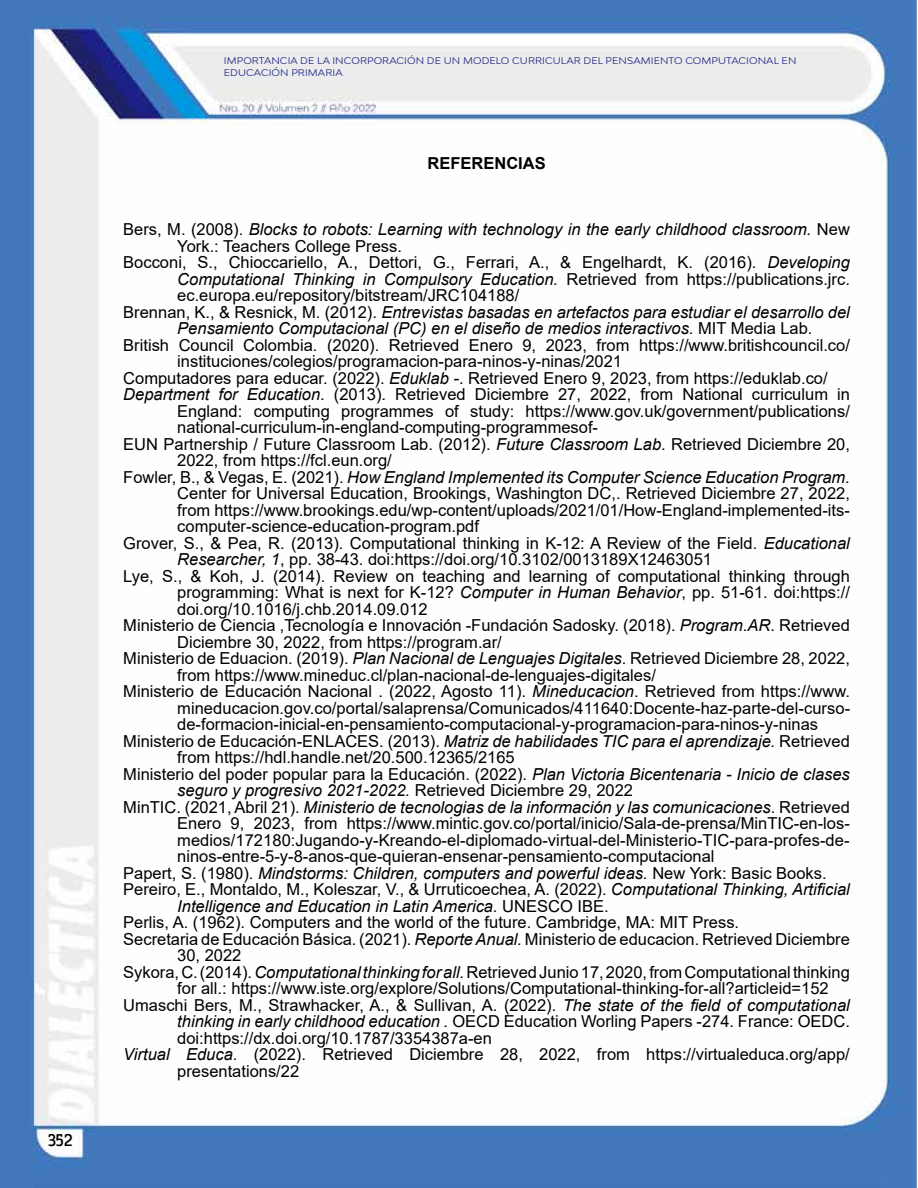
<style>
.page{position:relative;width:918px;height:1188px;background:#fff}
.page>*{position:absolute;margin:0;border:0;box-sizing:border-box;transform-origin:0 0}
.t1{font:18px "Breakers Slab";color:#000}
.t2{font:16.5px "Arial";color:#000}
.t3{font:italic 16.5px "Arial";color:#000}
.t4{font:700 16.5px "Arial";color:#000}
.t5{font:expanded 9px/12px "Bw Modelica";letter-spacing:.01em;color:#1c2285}
.s1{font-style:normal}
.s2{font-style:italic}
</style>
<div class="page">
<img style="left:0;top:0;width:917px;height:1188px">
<p class="t1" style="left:48px;top:1130px;width:26px">352</p>
<p class="t5" style="left:224px;top:55px;width:574px">IMPORTANCIA DE LA INCORPORACIÓN DE UN MODELO CURRICULAR DEL PENSAMIENTO COMPUTACIONAL EN<br>EDUCACIÓN PRIMARIA</p>
<p class="t4" style="left:428px;top:152px;width:120px">REFERENCIAS</p>
<p class="t3" style="left:123px;top:219px;width:728px"><span class="s1">Bers, M. (2008).</span> Blocks to robots: Learning with technology in the early childhood classroom. <span class="s1">New</span></p>
<p class="t2" style="left:177px;top:235px;width:226px">York.: Teachers College Press.</p>
<p class="t2" style="left:123px;top:251px;width:728px">Bocconi, S., Chioccariello, A., Dettori, G., Ferrari, A., &amp; Engelhardt, K. (2016). <span class="s2">Developing</span></p>
<p class="t3" style="left:177px;top:268px;width:674px">Computational Thinking in Compulsory Education. <span class="s1">Retrieved from https://publications.jrc.</span></p>
<p class="t2" style="left:177px;top:284px;width:344px">ec.europa.eu/repository/bitstream/JRC104188/</p>
<p class="t3" style="left:123px;top:301px;width:728px"><span class="s1">Brennan, K., &amp; Resnick, M. (2012).</span> Entrevistas basadas en artefactos para estudiar el desarrollo del</p>
<p class="t3" style="left:177px;top:318px;width:637px">Pensamiento Computacional (PC) en el diseño de medios interactivos. <span class="s1">MIT Media Lab.</span></p>
<p class="t2" style="left:123px;top:334px;width:728px">British Council Colombia. (2020). Retrieved Enero 9, 2023, from https://www.britishcouncil.co/</p>
<p class="t2" style="left:177px;top:350px;width:446px">instituciones/colegios/programacion-para-ninos-y-ninas/2021</p>
<p class="t2" style="left:123px;top:367px;width:706px">Computadores para educar. (2022). <span class="s2">Eduklab -</span>. Retrieved Enero 9, 2023, from https://eduklab.co/</p>
<p class="t2" style="left:123px;top:383px;width:728px"><span class="s2">Department for Education</span>. (2013). Retrieved Diciembre 27, 2022, from National curriculum in</p>
<p class="t2" style="left:177px;top:400px;width:674px">England: computing programmes of study: https://www.gov.uk/government/publications/</p>
<p class="t2" style="left:177px;top:416px;width:422px">national-curriculum-in-england-computing-programmesof-</p>
<p class="t2" style="left:123px;top:433px;width:728px">EUN Partnership / Future Classroom Lab. (2012). <span class="s2">Future Classroom Lab</span>. Retrieved Diciembre 20,</p>
<p class="t2" style="left:177px;top:449px;width:216px">2022, from https://fcl.eun.org/</p>
<p class="t3" style="left:123px;top:466px;width:728px"><span class="s1">Fowler, B., &amp; Vegas, E. (2021).</span> How England Implemented its Computer Science Education Program.</p>
<p class="t2" style="left:177px;top:482px;width:674px">Center for Universal Education, Brookings, Washington DC,. Retrieved Diciembre 27, 2022,</p>
<p class="t2" style="left:177px;top:499px;width:674px">from https://www.brookings.edu/wp-content/uploads/2021/01/How-England-implemented-its-</p>
<p class="t2" style="left:177px;top:515px;width:303px">computer-science-education-program.pdf</p>
<p class="t2" style="left:123px;top:532px;width:728px">Grover, S., &amp; Pea, R. (2013). Computational thinking in K-12: A Review of the Field. <span class="s2">Educational</span></p>
<p class="t2" style="left:177px;top:548px;width:536px"><span class="s2">Researcher, 1</span>, pp. 38-43. doi:https://doi.org/10.3102/0013189X12463051</p>
<p class="t2" style="left:123px;top:565px;width:728px">Lye, S., &amp; Koh, J. (2014). Review on teaching and learning of computational thinking through</p>
<p class="t2" style="left:177px;top:581px;width:674px">programming: What is next for K-12? <span class="s2">Computer in Human Behavior</span>, pp. 51-61. doi:https://</p>
<p class="t2" style="left:177px;top:598px;width:252px">doi.org/10.1016/j.chb.2014.09.012</p>
<p class="t2" style="left:123px;top:614px;width:728px">Ministerio de Ciencia ,Tecnología e Innovación -Fundación Sadosky. (2018). <span class="s2">Program.AR</span>. Retrieved</p>
<p class="t2" style="left:177px;top:631px;width:326px">Diciembre 30, 2022, from https://program.ar/</p>
<p class="t2" style="left:123px;top:647px;width:728px">Ministerio de Eduacion. (2019). <span class="s2">Plan Nacional de Lenguajes Digitales</span>. Retrieved Diciembre 28, 2022,</p>
<p class="t2" style="left:177px;top:664px;width:480px">from https://www.mineduc.cl/plan-nacional-de-lenguajes-digitales/</p>
<p class="t2" style="left:123px;top:680px;width:728px">Ministerio de Educación Nacional . (2022, Agosto 11). <span class="s2">Mineducacion</span>. Retrieved from https://www.</p>
<p class="t2" style="left:177px;top:697px;width:674px">mineducacion.gov.co/portal/salaprensa/Comunicados/411640:Docente-haz-parte-del-curso-</p>
<p class="t2" style="left:177px;top:713px;width:642px">de-formacion-inicial-en-pensamiento-computacional-y-programacion-para-ninos-y-ninas</p>
<p class="t2" style="left:123px;top:730px;width:728px">Ministerio de Educación-ENLACES. (2013). <span class="s2">Matriz de habilidades TIC para el aprendizaje.</span> Retrieved</p>
<p class="t2" style="left:177px;top:746px;width:339px">from https://hdl.handle.net/20.500.12365/2165</p>
<p class="t2" style="left:123px;top:763px;width:728px">Ministerio del poder popular para la Educación. (2022). <span class="s2">Plan Victoria Bicentenaria - Inicio de clases</span></p>
<p class="t3" style="left:177px;top:780px;width:457px">seguro y progresivo 2021-2022. <span class="s1">Retrieved Diciembre 29, 2022</span></p>
<p class="t3" style="left:123px;top:796px;width:728px"><span class="s1">MinTIC. (2021, Abril 21).</span> Ministerio de tecnologias de la información y las comunicaciones<span class="s1">. Retrieved</span></p>
<p class="t2" style="left:177px;top:812px;width:674px">Enero 9, 2023, from https://www.mintic.gov.co/portal/inicio/Sala-de-prensa/MinTIC-en-los-</p>
<p class="t2" style="left:177px;top:829px;width:674px">medios/172180:Jugando-y-Kreando-el-diplomado-virtual-del-Ministerio-TIC-para-profes-de-</p>
<p class="t2" style="left:177px;top:845px;width:539px">ninos-entre-5-y-8-anos-que-quieran-ensenar-pensamiento-computacional</p>
<p class="t3" style="left:123px;top:862px;width:705px"><span class="s1">Papert, S. (1980).</span> Mindstorms: Children, computers and powerful ideas. <span class="s1">New York: Basic Books.</span></p>
<p class="t2" style="left:123px;top:878px;width:728px">Pereiro, E., Montaldo, M., Koleszar, V., &amp; Urruticoechea, A. (2022). <span class="s2">Computational Thinking, Artificial</span></p>
<p class="t3" style="left:177px;top:895px;width:433px">Intelligence and Education in Latin America. <span class="s1">UNESCO IBE.</span></p>
<p class="t2" style="left:123px;top:911px;width:617px">Perlis, A. (1962). Computers and the world of the future. Cambridge, MA: MIT Press.</p>
<p class="t2" style="left:123px;top:928px;width:728px">Secretaria de Educación Básica. (2021). <span class="s2">Reporte Anual.</span> Ministerio de educacion. Retrieved Diciembre</p>
<p class="t2" style="left:177px;top:944px;width:66px">30, 2022</p>
<p class="t2" style="left:123px;top:961px;width:728px">Sykora, C. (2014). <span class="s2">Computational thinking for all.</span> Retrieved Junio 17, 2020, from Computational thinking</p>
<p class="t2" style="left:177px;top:977px;width:653px">for all.: https://www.iste.org/explore/Solutions/Computational-thinking-for-all?articleid=152</p>
<p class="t2" style="left:123px;top:994px;width:728px">Umaschi Bers, M., Strawhacker, A., &amp; Sullivan, A. (2022). <span class="s2">The state of the field of computational</span></p>
<p class="t2" style="left:177px;top:1010px;width:674px"><span class="s2">thinking in early childhood education .</span> OECD Education Worling Papers -274. France: OEDC.</p>
<p class="t2" style="left:177px;top:1027px;width:316px">doi:https://dx.doi.org/10.1787/3354387a-en</p>
<p class="t2" style="left:123px;top:1043px;width:728px"><span class="s2">Virtual Educa</span>. (2022). Retrieved Diciembre 28, 2022, from https://virtualeduca.org/app/</p>
<p class="t2" style="left:177px;top:1060px;width:123px">presentations/22</p>
</div>
